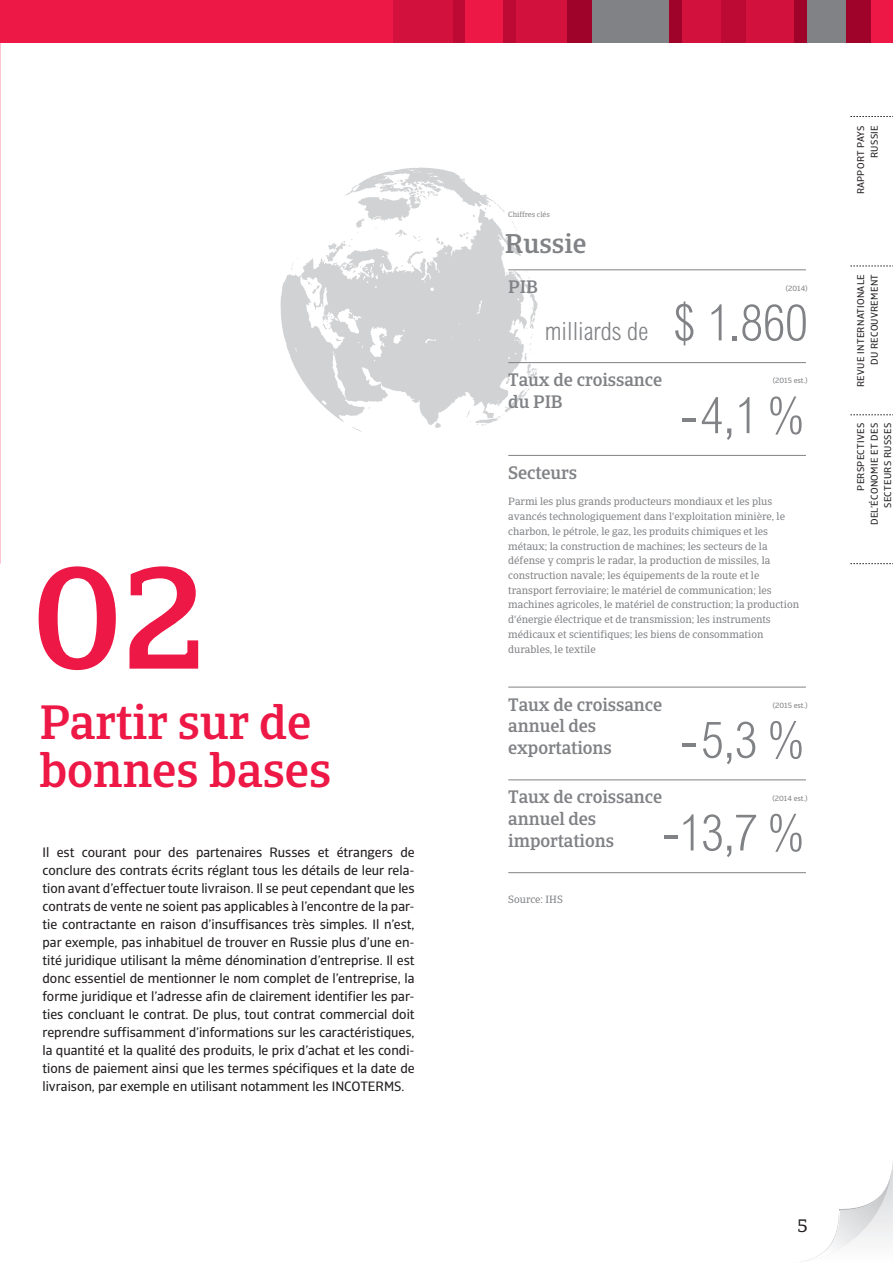
<style>
.page{position:relative;width:893px;height:1263px;background:#fff}
.page>*{position:absolute;margin:0;border:0;box-sizing:border-box;transform-origin:0 0}
.t1{font:500 144px "Catalana";color:#ed1845}
.t2{font:300 condensed 50.4px "Arial MT Std";color:#808285}
.t3{font:500 48px/48px "Catalana";color:#ed1845}
.t4{font:500 27px "Catalana";color:#808285}
.t5{font:300 condensed 25.2px "Arial MT Std";color:#808285}
.t6{font:500 18px/21.6px "Catalana";letter-spacing:-.005em;color:#808285}
.t7{font:18px "Catalana";color:#231f20}
.t8{font:13.5px/18px "Catalana Sans";color:#231f20;text-align:justify}
.t9{font:10.5px/14.7px "Catalana";color:#808285}
.t10{font:9.75px/13.5px "Catalana Sans";letter-spacing:.03em;color:#231f20;text-align:right}
.t11{font:7.5px "Catalana Sans";color:#808285}
.t12{font:7.5px "Catalana";color:#808285}
.s1{font-size:50.4px}
</style>
<div class="page">
<div style="left:0;top:0;width:893px;height:43px;background:#ed1845"></div>
<div style="left:452px;top:0;width:13px;height:43px;background:#bc0a35"></div>
<div style="left:393px;top:0;width:59px;height:43px;background:#d2113d"></div>
<div style="left:516px;top:0;width:51px;height:43px;background:#d2113d"></div>
<div style="left:746px;top:0;width:49px;height:43px;background:#d2113d"></div>
<div style="left:567px;top:0;width:26px;height:43px;background:#a0032a"></div>
<div style="left:720px;top:0;width:26px;height:43px;background:#bc0a35"></div>
<div style="left:846px;top:0;width:25px;height:43px;background:#a0032a"></div>
<div style="left:503px;top:0;width:13px;height:43px;background:#bc0a35"></div>
<div style="left:593px;top:0;width:76px;height:43px;background:#808285"></div>
<div style="left:669px;top:0;width:13px;height:43px;background:#a0032a"></div>
<div style="left:682px;top:0;width:38px;height:43px;background:#d2113d"></div>
<div style="left:807px;top:0;width:39px;height:43px;background:#808285"></div>
<div style="left:795px;top:0;width:12px;height:43px;background:#a0032a"></div>
<svg style="left:800px;top:1162px;width:93px;height:100px"></svg>
<svg style="left:850px;top:116px;width:43px;height:1px"></svg>
<svg style="left:850px;top:266px;width:43px;height:1px"></svg>
<svg style="left:850px;top:414px;width:43px;height:1px"></svg>
<svg style="left:850px;top:563px;width:43px;height:1px"></svg>
<img style="left:280px;top:168px;width:277px;height:264px">
<hr style="left:508px;top:270px;width:298px;height:1px;background:#808285">
<hr style="left:508px;top:362px;width:298px;height:1px;background:#808285">
<hr style="left:508px;top:687px;width:298px;height:1px;background:#808285">
<hr style="left:508px;top:780px;width:298px;height:1px;background:#808285">
<hr style="left:508px;top:872px;width:298px;height:1px;background:#808285">
<hr style="left:508px;top:455px;width:298px;height:1px;background:#808285">
<h1 class="t1" style="left:34px;top:532px;width:174px">02</h1>
<h3 class="t3" style="left:39px;top:699px;width:293px">Partir sur de bonnes bases</h3>
<p class="t8" style="left:43px;top:843px;width:374px">Il est courant pour des partenaires Russes et étrangers de conclure des contrats écrits réglant tous les détails de leur rela&shy;tion avant d’effectuer toute livraison. Il se peut cependant que les contrats de vente ne soient pas applicables à l’encontre de la par&shy;tie contractante en raison d’insuffisances très simples. Il n’est, par exemple, pas inhabituel de trouver en Russie plus d’une en&shy;tité juridique utilisant la même dénomination d’entreprise. Il est donc essentiel de mentionner le nom complet de l’entreprise, la forme juridique et l’adresse afin de clairement identifier les par&shy;ties concluant le contrat. De plus, tout contrat commercial doit reprendre suffisamment d’informations sur les caractéristiques, la quantité et la qualité des produits, le prix d’achat et les condi&shy;tions de paiement ainsi que les termes spécifiques et la date de livraison, par exemple en utilisant notamment les INCOTERMS.</p>
<p class="t12" style="left:508px;top:210px;width:43px">Chiffres clés</p>
<h3 class="t4" style="left:505px;top:227px;width:83px">Russie</h3>
<h3 class="t6" style="left:508px;top:276px;width:31px">PIB</h3>
<p class="t11" style="left:786px;top:283px;width:23px">(2014)</p>
<h3 class="t5" style="left:545px;top:317px;width:264px">milliards de <span class="s1">$ 1.860</span></h3>
<h3 class="t6" style="left:508px;top:369px;width:155px">Taux de croissance du PIB</h3>
<p class="t11" style="left:773px;top:376px;width:36px">(2015 est.)</p>
<h2 class="t2" style="left:680px;top:387px;width:129px">-4,1 %</h2>
<h3 class="t6" style="left:508px;top:462px;width:70px">Secteurs</h3>
<p class="t9" style="left:508px;top:495px;width:292px">Parmi les plus grands producteurs mondiaux et les plus avancés technologiquement dans l'exploitation minière, le charbon, le pétrole, le gaz, les produits chimiques et les métaux; la construction de machines; les secteurs de la défense y compris le radar, la production de missiles, la construction navale; les équipements de la route et le transport ferroviaire; le matériel de communication; les machines agricoles, le matériel de construction; la production d'énergie électrique et de transmission; les instruments médicaux et scientifiques; les biens de consommation durables, le textile</p>
<h3 class="t6" style="left:508px;top:694px;width:155px">Taux de croissance annuel des exportations</h3>
<p class="t11" style="left:773px;top:701px;width:36px">(2015 est.)</p>
<h2 class="t2" style="left:680px;top:711px;width:129px">-5,3 %</h2>
<h3 class="t6" style="left:508px;top:786px;width:155px">Taux de croissance annuel des importations</h3>
<p class="t11" style="left:772px;top:793px;width:37px">(2014 est.)</p>
<h2 class="t2" style="left:662px;top:804px;width:147px">-13,7 %</h2>
<p class="t9" style="left:508px;top:892px;width:56px">Source: IHS</p>
<p class="t10" style="left:854px;top:194px;width:70px;rotate:-90deg">RAPPORT PAYS<br>RUSSIE</p>
<p class="t10" style="left:854px;top:387px;width:114px;rotate:-90deg">REVUE INTERNATIONALE<br>DU RECOUVREMENT</p>
<p class="t10" style="left:854px;top:525px;width:104px;rotate:-90deg">PERSPECTIVES<br>DEL’ÉCONOMIE ET DES<br>SECTEURS RUSSES</p>
<h3 class="t7" style="left:797px;top:1215px;width:12px">5</h3>
</div>
